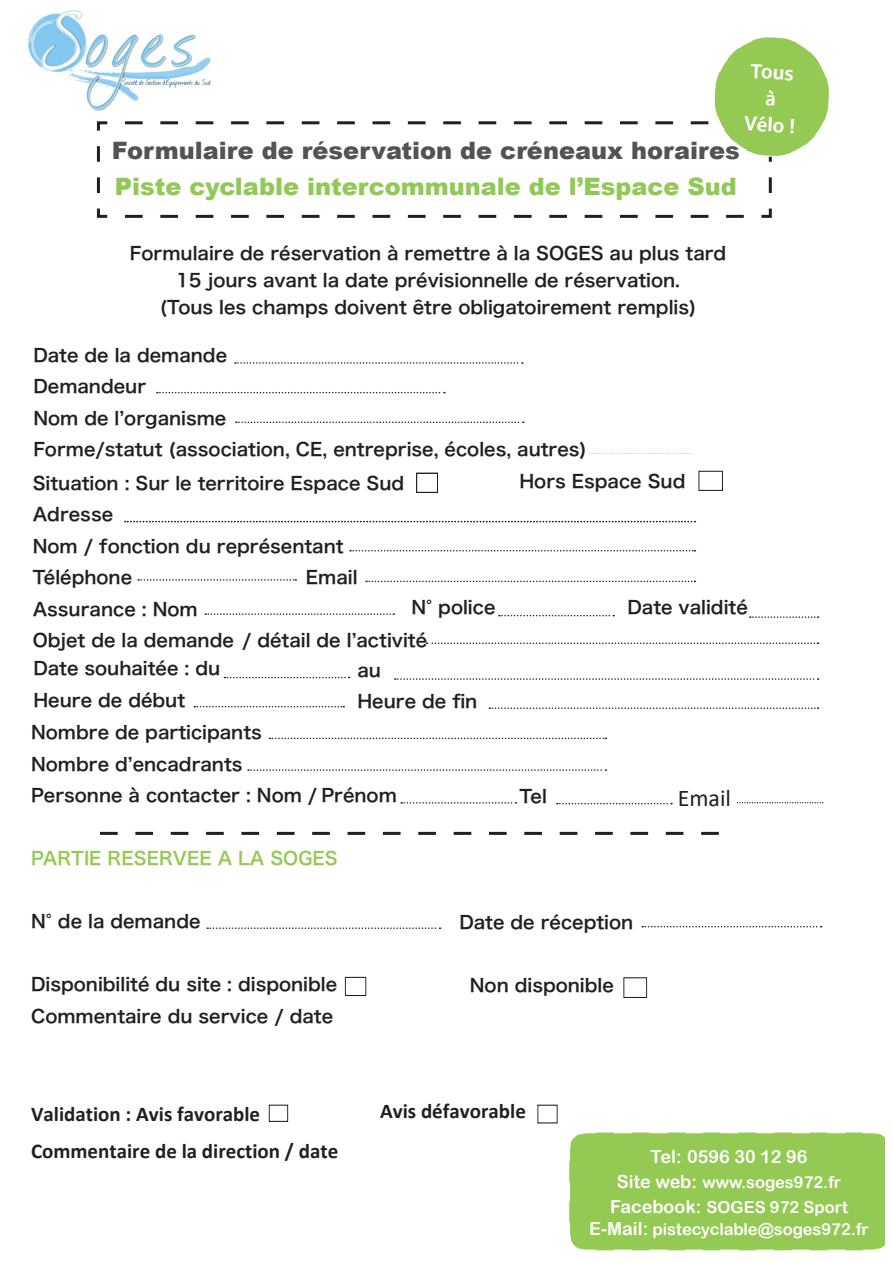
<style>
.page{position:relative;width:893px;height:1263px;background:#fff}
.page>*{position:absolute;margin:0;border:0;box-sizing:border-box;transform-origin:0 0}
.t1{font:900 24px "Arial";color:#505454}
.t2{font:900 24px "Arial";color:#91c957}
.t3{font:24px "Calibri";color:#231f20}
.t4{font:700 21px/36.8px "Calibri";color:#231f20}
.t5{font:700 21px "Sukhumvit Set";color:#fff}
.t6{font:18px/31.5px "Hira Kaku Pro N W6";color:#231f20}
.t7{font:18px "Hira Kaku Pro N W6";color:#94ca54}
.t8{font:18px "Arial Rounded MT Bold";color:#fff}
.t9{font:16.5px "Arial Rounded MT Bold";color:#fff}
.s1{font-size:18px}
</style>
<div class="page">
<svg style="left:96px;top:121px;width:676px;height:97px"></svg>
<svg style="left:157px;top:392px;width:288px;height:1px"></svg>
<svg style="left:236px;top:422px;width:288px;height:1px"></svg>
<svg style="left:235px;top:362px;width:288px;height:2px"></svg>
<svg style="left:350px;top:550px;width:345px;height:1px"></svg>
<svg style="left:138px;top:579px;width:158px;height:2px"></svg>
<svg style="left:366px;top:581px;width:329px;height:1px"></svg>
<svg style="left:205px;top:613px;width:189px;height:2px"></svg>
<svg style="left:499px;top:615px;width:115px;height:1px"></svg>
<svg style="left:750px;top:616px;width:69px;height:2px"></svg>
<svg style="left:427px;top:642px;width:392px;height:2px"></svg>
<svg style="left:224px;top:677px;width:126px;height:1px"></svg>
<svg style="left:395px;top:678px;width:424px;height:2px"></svg>
<svg style="left:194px;top:706px;width:150px;height:1px"></svg>
<svg style="left:489px;top:707px;width:330px;height:2px"></svg>
<svg style="left:270px;top:738px;width:336px;height:1px"></svg>
<svg style="left:248px;top:769px;width:358px;height:2px"></svg>
<svg style="left:401px;top:802px;width:115px;height:2px"></svg>
<svg style="left:557px;top:803px;width:115px;height:1px"></svg>
<svg style="left:207px;top:927px;width:233px;height:2px"></svg>
<svg style="left:642px;top:926px;width:179px;height:1px"></svg>
<div style="left:699px;top:471px;width:24px;height:20px;border:1px solid #231f20"></div>
<div style="left:569px;top:1132px;width:315px;height:119px;background:#94ca54"></div>
<svg style="left:737px;top:802px;width:87px;height:1px"></svg>
<svg style="left:100px;top:832px;width:619px;height:3px"></svg>
<img style="left:28px;top:10px;width:166px;height:101px">
<div style="left:416px;top:473px;width:22px;height:20px;border:1px solid #231f20"></div>
<div style="left:345px;top:977px;width:21px;height:19px;border:1px solid #231f20"></div>
<div style="left:624px;top:977px;width:23px;height:21px;border:1px solid #231f20"></div>
<div style="left:538px;top:1105px;width:19px;height:18px;border:1px solid #231f20"></div>
<svg style="left:125px;top:521px;width:570px;height:1px"></svg>
<svg style="left:590px;top:453px;width:101px;height:1px"></svg>
<svg style="left:116px;top:35px;width:714px;height:158px"></svg>
<p class="t5" style="left:751px;top:55px;width:45px;rotate:3deg">Tous</p>
<p class="t5" style="left:745px;top:107px;width:53px;rotate:3deg">Vélo !</p>
<p class="t1" style="left:112px;top:133px;width:629px">Formulaire de réservation de créneaux horaires</p>
<p class="t2" style="left:115px;top:169px;width:623px">Piste cyclable intercommunale de l’Espace Sud</p>
<p class="t6" style="left:130px;top:237px;width:598px">Formulaire de réservation à remettre à la SOGES au plus tard</p>
<p class="t6" style="left:176px;top:264px;width:505px">15 jours avant la date prévisionnelle de réservation.</p>
<p class="t6" style="left:160px;top:291px;width:538px">(Tous les champs doivent être obligatoirement remplis)</p>
<p class="t6" style="left:33px;top:339px;width:195px">Date de la demande</p>
<p class="t6" style="left:33px;top:370px;width:114px">Demandeur</p>
<p class="t6" style="left:33px;top:402px;width:195px">Nom de l’organisme</p>
<p class="t6" style="left:33px;top:433px;width:555px">Forme/statut (association, CE, entreprise, écoles, autres)</p>
<p class="t6" style="left:519px;top:465px;width:168px">Hors Espace Sud</p>
<p class="t6" style="left:33px;top:467px;width:373px">Situation : Sur le territoire Espace Sud<br>Adresse<br>Nom / fonction du représentant<br>Téléphone</p>
<p class="t6" style="left:306px;top:561px;width:53px">Email</p>
<p class="t6" style="left:33px;top:593px;width:396px">Assurance : Nom<br>Objet de la demande / détail de l’activité</p>
<p class="t6" style="left:33px;top:652px;width:188px">Date souhaitée : du</p>
<p class="t6" style="left:357px;top:654px;width:25px">au</p>
<p class="t6" style="left:33px;top:684px;width:153px">Heure de début</p>
<p class="t6" style="left:357px;top:685px;width:121px">Heure de fin</p>
<p class="t6" style="left:411px;top:591px;width:86px">N° police</p>
<p class="t6" style="left:627px;top:591px;width:122px">Date validité</p>
<p class="t6" style="left:31px;top:716px;width:367px">Nombre de participants<br>Nombre d’encadrants<br>Personne à contacter : Nom / Prénom</p>
<p class="t7" style="left:31px;top:842px;width:308px">PARTIE RESERVEE A LA SOGES</p>
<p class="t6" style="left:31px;top:905px;width:171px">N° de la demande</p>
<p class="t6" style="left:31px;top:968px;width:308px">Disponibilité du site : disponible<br>Commentaire du service / date</p>
<p class="t6" style="left:519px;top:780px;width:29px">Tel</p>
<p class="t6" style="left:459px;top:906px;width:176px">Date de réception</p>
<p class="t6" style="left:470px;top:969px;width:146px">Non disponible</p>
<h1 class="t3" style="left:678px;top:781px;width:55px">Email</h1>
<p class="t4" style="left:31px;top:1095px;width:309px">Validation : Avis favorable<br>Commentaire de la direction / date</p>
<p class="t4" style="left:380px;top:1093px;width:147px">Avis défavorable</p>
<p class="t8" style="left:650px;top:1146px;width:158px">Tel: 0596 30 12 96</p>
<p class="t9" style="left:617px;top:1173px;width:226px"><span class="s1">Site web:</span> www.soges972.fr</p>
<p class="t9" style="left:610px;top:1198px;width:239px"><span class="s1">Facebook:</span> SOGES 972 Sport</p>
<p class="t9" style="left:589px;top:1219px;width:281px"><span class="s1">E-Mail:</span> pistecyclable@soges972.fr</p>
</div>
